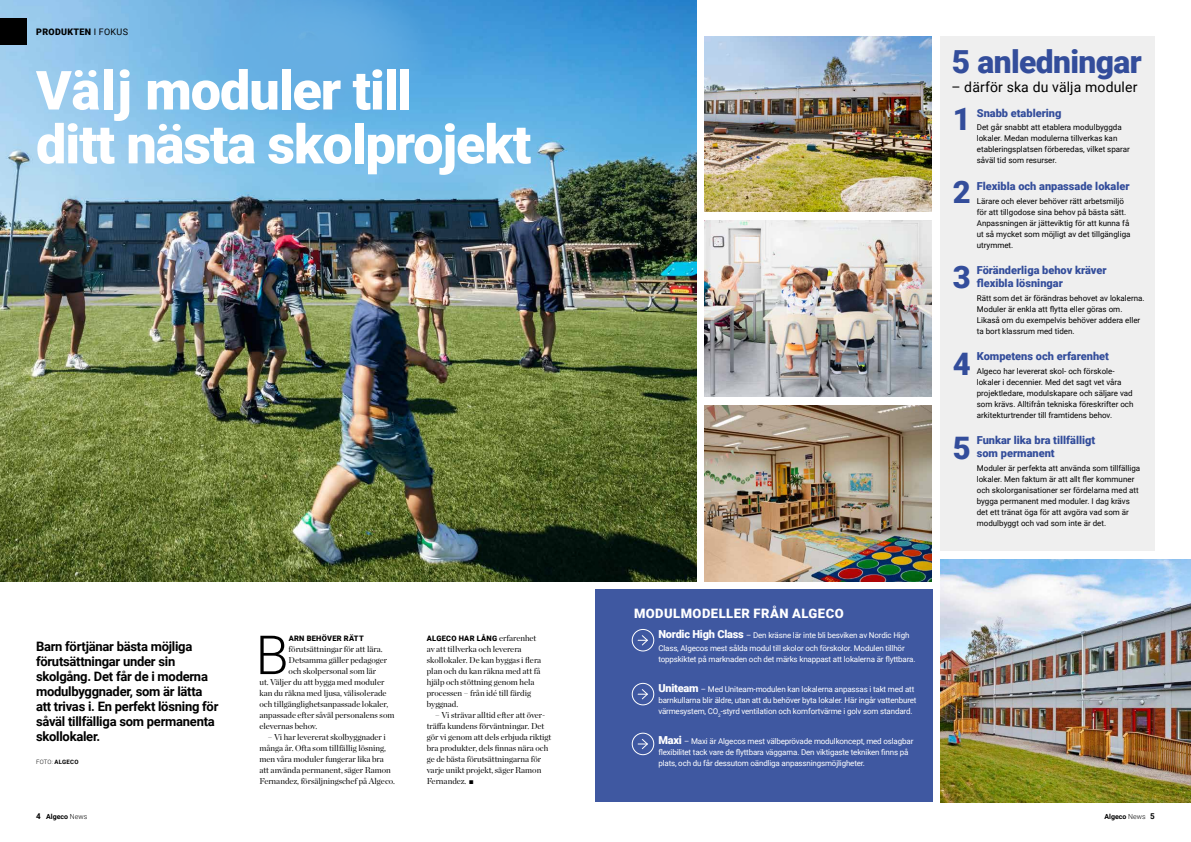
<style>
.page{position:relative;width:1191px;height:842px;background:#fff}
.page>*{position:absolute;margin:0;border:0;box-sizing:border-box;transform-origin:0 0}
.t1{font:900 54px/53.8px "Roboto";letter-spacing:-.02em;color:#fff}
.t2{font:300 53.9px "Roboto";color:#000}
.t3{font:900 31.8px "Roboto";letter-spacing:-.02em;color:#334d9b}
.t4{font:900 31px "Roboto";color:#334d9b}
.t5{font:14px "Roboto";letter-spacing:.01em;color:#000}
.t6{font:700 13px/15px "Roboto";letter-spacing:-.02em;color:#000}
.t7{font:900 13px "Roboto";letter-spacing:.035em;color:#fff}
.t8{font:900 11px/13px "Roboto";color:#334d9b}
.t9{font:900 9px "Roboto";letter-spacing:.035em;color:#000}
.t10{font:8.5px/11px "Chronicle Display";color:#000}
.t11{font:8px/11px "Roboto";color:#000}
.t12{font:8px/11px "Roboto";letter-spacing:-.02em;color:#fff}
.t13{font:900 7.5px "Roboto";letter-spacing:.035em;color:#000}
.t14{font:700 7px "Roboto";color:#000}
.t15{font:700 6px "Roboto";letter-spacing:.045em;color:#000}
.s1{font-weight:400}
.s2{font-weight:300}
.s3{font-size:8px}
.s4{font-family:"Chronicle Display";font-weight:400;font-size:8.5px}
.s5{font-family:"Alegreya Sans";font-weight:100}
.s6{font-weight:900;font-size:11px}
</style>
<div class="page">
<img style="left:0;top:0;width:696px;height:582px">
<div style="left:940px;top:36px;width:215px;height:514px;background:#efefef"></div>
<img style="left:940px;top:559px;width:251px;height:243px">
<img style="left:704px;top:36px;width:227px;height:176px">
<div style="left:0;top:18px;width:27px;height:26px;background:#000"></div>
<img style="left:704px;top:221px;width:227px;height:175px">
<div style="left:595px;top:590px;width:338px;height:212px;background:#3f58a1"></div>
<img style="left:704px;top:406px;width:227px;height:176px">
<svg style="left:201px;top:0;width:231px;height:124px;background:#63ade2"></svg>
<div style="left:632px;top:629px;width:22px;height:22px;border:1px solid #fff;border-radius:50%"></div>
<svg style="left:638px;top:635px;width:10px;height:11px"></svg>
<div style="left:632px;top:683px;width:22px;height:22px;border:1px solid #fff;border-radius:50%"></div>
<svg style="left:638px;top:689px;width:10px;height:11px"></svg>
<div style="left:632px;top:733px;width:22px;height:22px;border:1px solid #fff;border-radius:50%"></div>
<svg style="left:638px;top:739px;width:10px;height:11px"></svg>
<p class="t9" style="left:36px;top:25px;width:93px">PRODUKTEN <span class="s1">I FOKUS</span></p>
<h1 class="t1" style="left:36px;top:61px;width:497px">Välj moduler till<br>ditt nästa skolprojekt</h1>
<h3 class="t6" style="left:36px;top:638px;width:184px">Barn förtjänar bästa möjliga förutsättningar under sin skolgång. Det får de i moderna modulbyggnader, som är lätta att trivas i. En perfekt lösning för såväl tillfälliga som permanenta skollokaler.</h3>
<p class="t15" style="left:36px;top:757px;width:44px"><span class="s2">FOTO:</span> ALGECO</p>
<p class="t14" style="left:36px;top:811px;width:53px"><span class="s3">4</span> Algeco <span class="s2">News</span></p>
<h2 class="t2" style="left:255px;top:617px;width:35px">B</h2>
<p class="t13" style="left:289px;top:633px;width:76px">ARN BEHÖVER RÄTT</p>
<p class="t10" style="left:289px;top:643px;width:95px">förutsättningar för att lära.</p>
<p class="t10" style="left:289px;top:654px;width:100px">Detsamma gäller pedagoger</p>
<p class="t10" style="left:289px;top:665px;width:89px">och skolpersonal som lär</p>
<p class="t10" style="left:259px;top:676px;width:126px">ut. Väljer du att bygga med moduler</p>
<p class="t10" style="left:259px;top:687px;width:129px">kan du räkna med ljusa, välisolerade</p>
<p class="t10" style="left:259px;top:698px;width:130px">och tillgänglighetsanpassade lokaler,</p>
<p class="t10" style="left:259px;top:709px;width:136px">anpassade efter såväl personalens som</p>
<p class="t10" style="left:259px;top:720px;width:59px">elevernas behov.</p>
<p class="t10" style="left:259px;top:731px;width:137px;text-indent:8px">– Vi har levererat skolbyggnader i många år. Ofta som tillfällig lösning, men våra moduler fungerar lika bra att använda permanent, säger Ramon Fernandez, försäljningschef på Algeco.</p>
<p class="t13" style="left:427px;top:633px;width:111px">ALGECO HAR LÅNG <span class="s4">erfarenhet</span></p>
<p class="t10" style="left:427px;top:643px;width:116px">av att tillverka och leverera skollokaler. De kan byggas i flera plan och du kan räkna med att få hjälp och stöttning genom hela processen – från idé till färdig byggnad.</p>
<p class="t10" style="left:427px;top:709px;width:126px;text-indent:8px">– Vi strävar alltid efter att över&shy;träffa kundens förväntningar. Det gör vi genom att dels erbjuda riktigt bra produkter, dels finnas nära och ge de bästa förutsättningarna för varje unikt projekt, säger Ramon<br>Fernandez. <span class="s5">◼</span></p>
<h3 class="t7" style="left:634px;top:604px;width:211px">MODULMODELLER FRÅN ALGECO</h3>
<p class="t12" style="left:658px;top:629px;width:252px;line-height:13px"><span class="s6">Nordic High Class</span> – Den kräsne lär inte bli besviken av Nordic High<br>Class, Algecos mest sålda modul till skolor och förskolor. Modulen tillhör</p>
<p class="t12" style="left:658px;top:654px;width:259px">toppskiktet på marknaden och det märks knappast att lokalerna är flyttbara.</p>
<p class="t12" style="left:658px;top:683px;width:260px"><span class="s6">Uniteam</span> – Med Uniteam-modulen kan lokalerna anpassas i takt med att barnkullarna blir äldre, utan att du behöver byta lokaler. Här ingår vattenburet värmesystem, CO<sub>2</sub>-styrd ventilation och komfortvärme i golv som standard.</p>
<p class="t12" style="left:658px;top:735px;width:256px"><span class="s6">Maxi</span> – Maxi är Algecos mest välbeprövade modulkoncept, med oslagbar flexibilitet tack vare de flyttbara väggarna. Den viktigaste tekniken finns på plats, och du får dessutom oändliga anpassningsmöjligheter.</p>
<h3 class="t3" style="left:952px;top:40px;width:191px">5 anledningar</h3>
<h3 class="t5" style="left:951px;top:77px;width:187px">– därför ska du välja moduler</h3>
<h3 class="t4" style="left:952px;top:98px;width:19px">1</h3>
<h3 class="t8" style="left:976px;top:106px;width:86px">Snabb etablering</h3>
<p class="t11" style="left:976px;top:122px;width:155px">Det går snabbt att etablera modulbyggda lokaler. Medan modulerna tillverkas kan etableringsplatsen förberedas, vilket sparar såväl tid som resurser.</p>
<h3 class="t8" style="left:976px;top:179px;width:154px">Flexibla och anpassade lokaler</h3>
<p class="t11" style="left:976px;top:195px;width:155px">Lärare och elever behöver rätt arbetsmiljö för att tillgodose sina behov på bästa sätt.<br>Anpassningen är jätteviktig för att kunna få ut så mycket som möjligt av det tillgängliga utrymmet.</p>
<h3 class="t8" style="left:976px;top:263px;width:131px">Föränderliga behov kräver flexibla lösningar</h3>
<p class="t11" style="left:976px;top:292px;width:169px">Rätt som det är förändras behovet av lokalerna.<br>Moduler är enkla att flytta eller göras om.<br>Likaså om du exempelvis behöver addera eller ta bort klassrum med tiden.</p>
<h3 class="t8" style="left:976px;top:349px;width:134px">Kompetens och erfarenhet</h3>
<p class="t11" style="left:976px;top:365px;width:158px">Algeco har levererat skol- och förskole&shy;lokaler i decennier. Med det sagt vet våra projektledare, modulskapare och säljare vad som krävs. Alltifrån tekniska föreskrifter och arkitekturtrender till framtidens behov.</p>
<h3 class="t8" style="left:976px;top:433px;width:120px">Funkar lika bra tillfälligt som permanent</h3>
<p class="t11" style="left:976px;top:463px;width:165px">Moduler är perfekta att använda som tillfälliga lokaler. Men faktum är att allt fler kommuner och skolorganisationer ser fördelarna med att bygga permanent med moduler. I dag krävs det ett tränat öga för att avgöra vad som är modulbyggt och vad som inte är det.</p>
<h3 class="t4" style="left:952px;top:170px;width:19px">2</h3>
<h3 class="t4" style="left:952px;top:255px;width:19px">3</h3>
<h3 class="t4" style="left:952px;top:342px;width:19px">4</h3>
<h3 class="t4" style="left:952px;top:426px;width:19px">5</h3>
<p class="t14" style="left:1104px;top:812px;width:52px">Algeco <span class="s2">News</span> <span class="s3">5</span></p>
</div>
